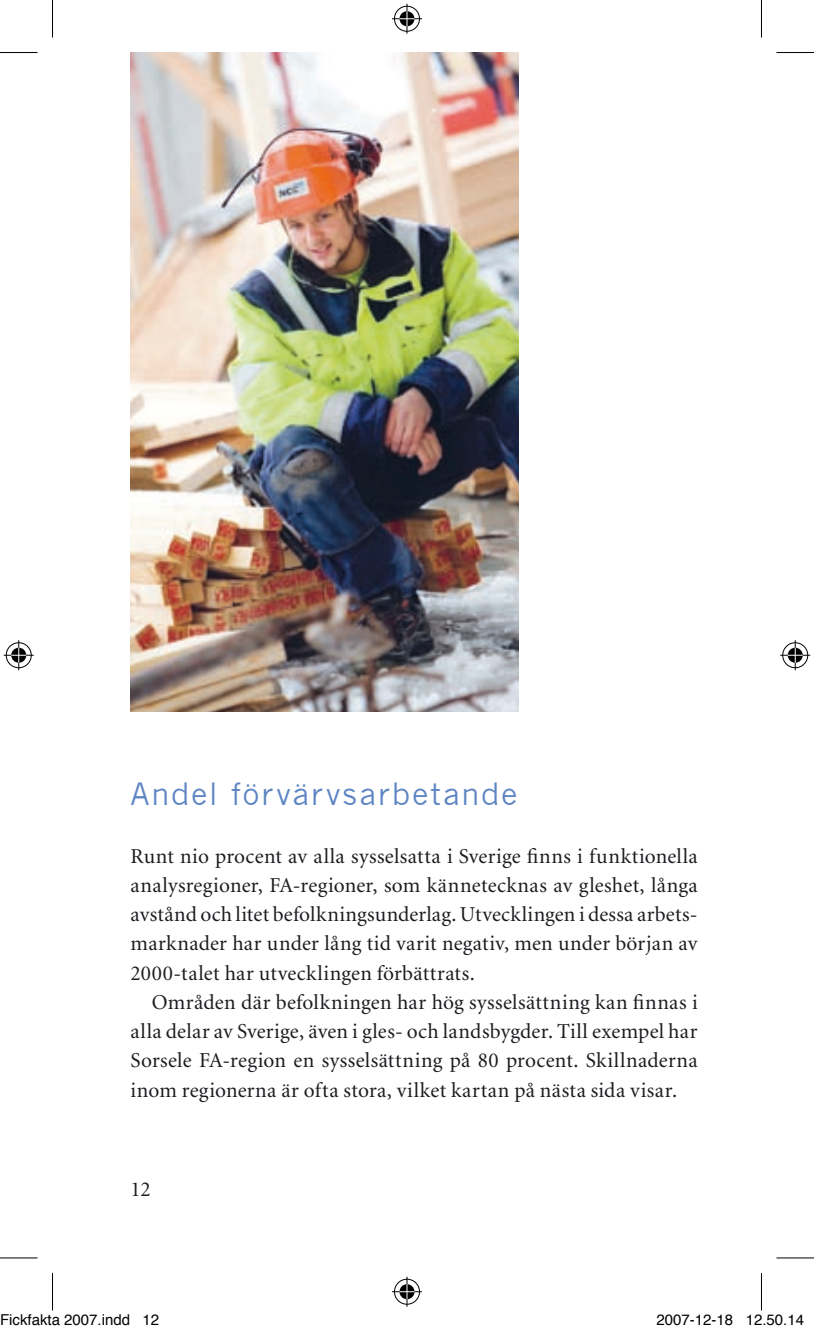
<style>
.page{position:relative;width:814px;height:1333px;background:#fff}
.page>*{position:absolute;margin:0;border:0;box-sizing:border-box;transform-origin:0 0}
.t1{font:30px "News Gothic";letter-spacing:.06em;color:#5d85c3}
.t2{font:21.25px/29.2px "Minion";letter-spacing:.015em;color:#1b1c20;text-align:justify}
.t3{font:15px "Helvetica";color:#000}
</style>
<div class="page">
<img style="left:130px;top:52px;width:388px;height:660px">
<hr style="left:0;top:52px;width:38px;height:1px;background:#000">
<hr style="left:776px;top:52px;width:38px;height:1px;background:#000">
<hr style="left:0;top:1257px;width:38px;height:1px;background:#000">
<hr style="left:776px;top:1257px;width:38px;height:1px;background:#000">
<hr style="left:52px;top:0;width:1px;height:38px;background:#000">
<hr style="left:52px;top:1272px;width:1px;height:38px;background:#000">
<hr style="left:761px;top:0;width:1px;height:38px;background:#000">
<hr style="left:761px;top:1272px;width:1px;height:38px;background:#000">
<div style="left:393px;top:5px;width:28px;height:28px;border:3px solid #fff;border-radius:50%"></div>
<hr style="left:392px;top:17px;width:30px;height:3px;background:#fff">
<hr style="left:405px;top:4px;width:3px;height:30px;background:#fff">
<div style="left:398px;top:10px;width:18px;height:18px;border:3px solid #fff;border-radius:50%"></div>
<div style="left:394px;top:6px;width:26px;height:26px;border:1px solid #000;border-radius:50%"></div>
<hr style="left:392px;top:18px;width:30px;height:1px;background:#000">
<hr style="left:406px;top:4px;width:1px;height:30px;background:#000">
<svg style="left:399px;top:11px;width:15px;height:15px"></svg>
<div style="left:393px;top:1277px;width:28px;height:28px;border:3px solid #fff;border-radius:50%"></div>
<svg style="left:392px;top:1289px;width:30px;height:4px"></svg>
<hr style="left:405px;top:1276px;width:3px;height:30px;background:#fff">
<div style="left:398px;top:1282px;width:18px;height:18px;border:3px solid #fff;border-radius:50%"></div>
<div style="left:394px;top:1278px;width:26px;height:26px;border:1px solid #000;border-radius:50%"></div>
<hr style="left:392px;top:1291px;width:30px;height:1px;background:#000">
<hr style="left:406px;top:1276px;width:1px;height:30px;background:#000">
<svg style="left:399px;top:1283px;width:15px;height:15px"></svg>
<div style="left:5px;top:641px;width:28px;height:28px;border:3px solid #fff;border-radius:50%"></div>
<hr style="left:4px;top:653px;width:30px;height:3px;background:#fff">
<hr style="left:17px;top:640px;width:3px;height:30px;background:#fff">
<div style="left:10px;top:646px;width:18px;height:18px;border:3px solid #fff;border-radius:50%"></div>
<div style="left:6px;top:642px;width:26px;height:26px;border:1px solid #000;border-radius:50%"></div>
<hr style="left:4px;top:654px;width:30px;height:1px;background:#000">
<hr style="left:18px;top:640px;width:1px;height:30px;background:#000">
<svg style="left:11px;top:647px;width:15px;height:15px"></svg>
<div style="left:781px;top:641px;width:28px;height:28px;border:3px solid #fff;border-radius:50%"></div>
<hr style="left:780px;top:653px;width:30px;height:3px;background:#fff">
<hr style="left:793px;top:640px;width:3px;height:30px;background:#fff">
<div style="left:786px;top:646px;width:18px;height:18px;border:3px solid #fff;border-radius:50%"></div>
<div style="left:782px;top:642px;width:26px;height:26px;border:1px solid #000;border-radius:50%"></div>
<hr style="left:780px;top:654px;width:30px;height:1px;background:#000">
<hr style="left:794px;top:640px;width:1px;height:30px;background:#000">
<svg style="left:787px;top:647px;width:15px;height:15px"></svg>
<h1 class="t1" style="left:130px;top:776px;width:388px">Andel förvärvsarbetande</h1>
<p class="t2" style="left:130px;top:842px;width:568px">Runt nio procent av alla sysselsatta i Sverige finns i funktionella analysregioner, FA-regioner, som kännetecknas av gleshet, långa avstånd och litet befolkningsunderlag. Utvecklingen i dessa arbets&shy;marknader har under lång tid varit negativ, men under början av 2000-talet har utvecklingen förbättrats.</p>
<p class="t2" style="left:130px;top:988px;width:568px;text-indent:21px">Områden där befolkningen har hög sysselsättning kan finnas i alla delar av Sverige, även i gles- och landsbygder. Till exempel har Sorsele FA-region en sysselsättning på 80 procent. Skillnaderna inom regionerna är ofta stora, vilket kartan på nästa sida visar.</p>
<p class="t2" style="left:130px;top:1175px;width:22px">12</p>
<p class="t3" style="left:0;top:1307px;width:161px">Fickfakta 2007.indd 12</p>
<p class="t3" style="left:656px;top:1307px;width:149px">2007-12-18 12.50.14</p>
</div>
